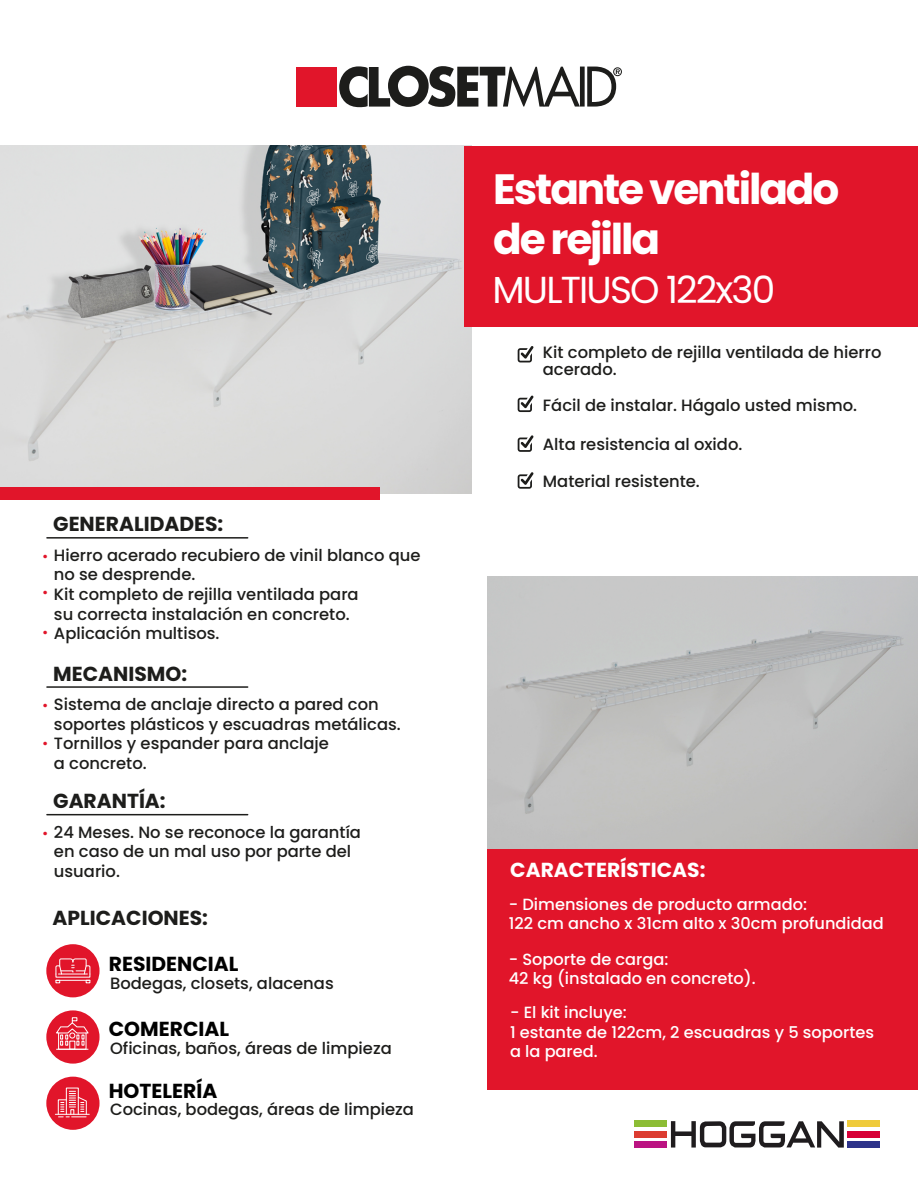
<style>
.page{position:relative;width:918px;height:1188px;background:#fff}
.page>*{position:absolute;margin:0;border:0;box-sizing:border-box;transform-origin:0 0}
.t1{font:700 42.3px/50.7px "Poppins";letter-spacing:-.05em;color:#fff}
.t2{font:37.65px "Poppins";letter-spacing:-.05em;color:#fff}
.t3{font:700 20.25px "Poppins";color:#1d1d1b}
.t4{font:700 20.25px "Poppins";color:#000}
.t5{font:700 20.25px "Poppins";color:#fff}
.t6{font:500 16.35px/19.6px "Poppins";color:#1d1d1b}
.t7{font:500 16.2px/19.5px "Poppins";color:#fff}
.t8{font:500 13.5px "Poppins";color:#e1152a}
.s1{font-size:13.5px;color:#e1152a}
</style>
<div class="page">
<img style="left:0;top:145px;width:471px;height:349px">
<div style="left:488px;top:821px;width:430px;height:269px;background:#e1152a"></div>
<svg style="left:518px;top:346px;width:16px;height:16px"></svg>
<svg style="left:518px;top:395px;width:16px;height:17px"></svg>
<svg style="left:518px;top:435px;width:16px;height:17px"></svg>
<svg style="left:518px;top:472px;width:16px;height:17px"></svg>
<div style="left:46px;top:944px;width:54px;height:53px;background:#e1152a;border-radius:50%"></div>
<svg style="left:55px;top:958px;width:36px;height:25px"></svg>
<div style="left:46px;top:1077px;width:54px;height:53px;background:#e1152a;border-radius:50%"></div>
<div style="left:46px;top:1010px;width:54px;height:54px;background:#e1152a;border-radius:50%"></div>
<div style="left:66px;top:1088px;width:13px;height:27px;border:1px solid #fff"></div>
<hr style="left:55px;top:1114px;width:34px;height:1px;background:#fff">
<svg style="left:58px;top:1091px;width:29px;height:27px"></svg>
<div style="left:296px;top:67px;width:40px;height:40px;background:#e1152a"></div>
<div style="left:580px;top:67px;width:5px;height:40px;background:#1d1d1b"></div>
<svg style="left:587px;top:67px;width:35px;height:40px"></svg>
<svg style="left:339px;top:66px;width:241px;height:41px"></svg>
<div style="left:0;top:488px;width:380px;height:12px;background:#e1152a"></div>
<div style="left:465px;top:146px;width:453px;height:181px;background:#e1152a"></div>
<hr style="left:47px;top:537px;width:201px;height:2px;background:#1d1d1b">
<hr style="left:47px;top:686px;width:201px;height:2px;background:#1d1d1b">
<hr style="left:47px;top:814px;width:201px;height:1px;background:#1d1d1b">
<hr style="left:57px;top:1049px;width:31px;height:1px;background:#fff">
<div style="left:69px;top:1041px;width:6px;height:9px;border:1px solid #fff"></div>
<svg style="left:55px;top:1017px;width:34px;height:28px"></svg>
<div style="left:848px;top:1121px;width:32px;height:6px;background:#efcb3b"></div>
<div style="left:848px;top:1141px;width:32px;height:6px;background:#2d338a"></div>
<div style="left:848px;top:1131px;width:32px;height:6px;background:#d70037"></div>
<div style="left:634px;top:1121px;width:33px;height:6px;background:#8cbd35"></div>
<div style="left:634px;top:1141px;width:33px;height:6px;background:#bb1382"></div>
<div style="left:634px;top:1131px;width:33px;height:6px;background:#dc3c31"></div>
<svg style="left:671px;top:1121px;width:173px;height:27px"></svg>
<img style="left:488px;top:576px;width:430px;height:273px">
<p class="t3" style="left:53px;top:513px;width:172px">GENERALIDADES:</p>
<p class="t6" style="left:54px;top:545px;width:368px">Hierro acerado recubiero de vinil blanco que no se desprende.<br>Kit completo de rejilla ventilada para<br>su correcta instalación en concreto.<br>Aplicación multisos.</p>
<p class="t3" style="left:53px;top:662px;width:135px">MECANISMO:</p>
<p class="t8" style="left:42px;top:548px;width:8px">•</p>
<p class="t8" style="left:42px;top:585px;width:8px">•</p>
<p class="t8" style="left:42px;top:624px;width:8px">•</p>
<p class="t6" style="left:54px;top:694px;width:348px">Sistema de anclaje directo a pared con soportes plásticos y escuadras metálicas.<br>Tornillos y espander para anclaje<br>a concreto.</p>
<p class="t3" style="left:53px;top:789px;width:114px">GARANTÍA:</p>
<p class="t6" style="left:54px;top:822px;width:309px;text-indent:-12px"><span class="s1">•</span> 24 Meses. No se reconoce la garantía en caso de un mal uso por parte del usuario.</p>
<p class="t8" style="left:42px;top:697px;width:8px">•</p>
<p class="t8" style="left:42px;top:735px;width:8px">•</p>
<p class="t3" style="left:53px;top:906px;width:157px">APLICACIONES:</p>
<p class="t4" style="left:109px;top:952px;width:131px">RESIDENCIAL</p>
<p class="t6" style="left:110px;top:973px;width:225px">Bodegas, closets, alacenas</p>
<p class="t4" style="left:109px;top:1018px;width:122px">COMERCIAL</p>
<p class="t6" style="left:110px;top:1038px;width:283px">Oficinas, baños, áreas de limpieza</p>
<p class="t4" style="left:109px;top:1079px;width:110px">HOTELERÍA</p>
<p class="t6" style="left:110px;top:1100px;width:305px">Cocinas, bodegas, áreas de limpieza</p>
<h1 class="t1" style="left:493px;top:164px;width:348px">Estante ventilado de rejilla</h1>
<h2 class="t2" style="left:493px;top:268px;width:284px">MULTIUSO 122x30</h2>
<p class="t6" style="left:543px;top:344px;width:340px;line-height:16.6px">Kit completo de rejilla ventilada de hierro acerado.</p>
<p class="t6" style="left:543px;top:395px;width:316px">Fácil de instalar. Hágalo usted mismo.</p>
<p class="t6" style="left:543px;top:435px;width:201px">Alta resistencia al oxido.</p>
<p class="t6" style="left:543px;top:472px;width:158px">Material resistente.</p>
<p class="t5" style="left:510px;top:858px;width:197px">CARACTERÍSTICAS:</p>
<p class="t7" style="left:509px;top:894px;width:377px">- Dimensiones de producto armado:<br>122 cm ancho x 31cm alto x 30cm profundidad</p>
<p class="t7" style="left:509px;top:949px;width:248px">- Soporte de carga:<br>42 kg (instalado en concreto).</p>
<p class="t7" style="left:510px;top:1003px;width:366px">- El kit incluye:<br>1 estante de 122cm, 2 escuadras y 5 soportes a la pared.</p>
</div>
